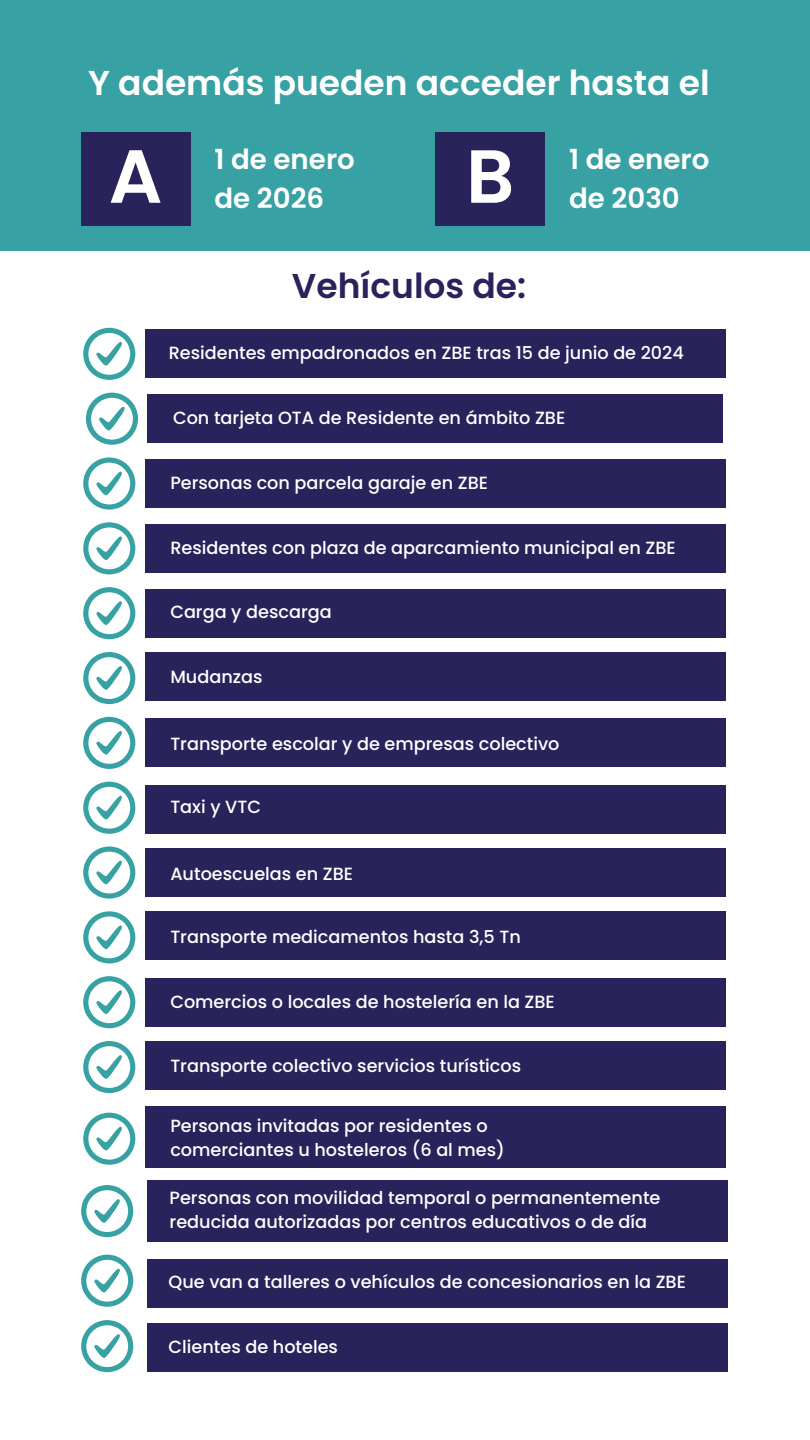
<style>
.page{position:relative;width:810px;height:1440px;background:#fff}
.page>*{position:absolute;margin:0;border:0;box-sizing:border-box;transform-origin:0 0}
.t1{font:600 75.2px "Poppins";color:#fff}
.t2{font:600 34.5px "Poppins";color:#fff}
.t3{font:600 34.5px "Poppins";color:#29235c}
.t4{font:600 27.7px "Poppins";color:#fff}
.t5{font:500 17.7px/24px "Poppins";color:#fff}
</style>
<div class="page">
<svg style="left:83px;top:328px;width:52px;height:52px"></svg>
<div style="left:145px;top:329px;width:581px;height:49px;background:#29235c"></div>
<svg style="left:83px;top:457px;width:52px;height:53px"></svg>
<div style="left:145px;top:459px;width:581px;height:49px;background:#29235c"></div>
<svg style="left:83px;top:522px;width:52px;height:53px"></svg>
<div style="left:145px;top:524px;width:581px;height:49px;background:#29235c"></div>
<svg style="left:83px;top:587px;width:52px;height:52px"></svg>
<div style="left:145px;top:589px;width:581px;height:48px;background:#29235c"></div>
<svg style="left:83px;top:652px;width:52px;height:52px"></svg>
<div style="left:145px;top:652px;width:581px;height:49px;background:#29235c"></div>
<svg style="left:83px;top:717px;width:52px;height:52px"></svg>
<div style="left:145px;top:718px;width:581px;height:49px;background:#29235c"></div>
<svg style="left:83px;top:782px;width:52px;height:52px"></svg>
<div style="left:145px;top:785px;width:581px;height:48px;background:#29235c"></div>
<svg style="left:83px;top:846px;width:52px;height:53px"></svg>
<div style="left:145px;top:848px;width:581px;height:49px;background:#29235c"></div>
<svg style="left:83px;top:911px;width:52px;height:53px"></svg>
<div style="left:145px;top:911px;width:581px;height:49px;background:#29235c"></div>
<svg style="left:83px;top:976px;width:52px;height:52px"></svg>
<div style="left:145px;top:978px;width:581px;height:49px;background:#29235c"></div>
<svg style="left:83px;top:1041px;width:52px;height:52px"></svg>
<div style="left:145px;top:1041px;width:581px;height:49px;background:#29235c"></div>
<svg style="left:83px;top:1113px;width:52px;height:52px"></svg>
<div style="left:145px;top:1106px;width:580px;height:62px;background:#29235c"></div>
<svg style="left:81px;top:1185px;width:52px;height:52px"></svg>
<div style="left:147px;top:1180px;width:581px;height:62px;background:#29235c"></div>
<svg style="left:81px;top:1255px;width:52px;height:52px"></svg>
<div style="left:147px;top:1259px;width:581px;height:48px;background:#29235c"></div>
<svg style="left:81px;top:1320px;width:52px;height:52px"></svg>
<div style="left:147px;top:1323px;width:581px;height:49px;background:#29235c"></div>
<svg style="left:86px;top:393px;width:52px;height:52px"></svg>
<div style="left:147px;top:394px;width:576px;height:49px;background:#29235c"></div>
<div style="left:0;top:0;width:810px;height:250px;background:#38a1a3"></div>
<div style="left:81px;top:132px;width:109px;height:94px;background:#29235c"></div>
<div style="left:436px;top:132px;width:109px;height:94px;background:#29235c"></div>
<h2 class="t2" style="left:88px;top:63px;width:623px">Y además pueden acceder hasta el</h2>
<h1 class="t1" style="left:109px;top:133px;width:55px">A</h1>
<h3 class="t4" style="left:215px;top:144px;width:142px">1 de enero</h3>
<h3 class="t4" style="left:215px;top:182px;width:111px">de 2026</h3>
<h1 class="t1" style="left:466px;top:133px;width:50px">B</h1>
<h3 class="t4" style="left:569px;top:144px;width:142px">1 de enero</h3>
<h3 class="t4" style="left:569px;top:182px;width:112px">de 2030</h3>
<h2 class="t3" style="left:292px;top:266px;width:236px">Vehículos de:</h2>
<p class="t5" style="left:169px;top:341px;width:517px">Residentes empadronados en ZBE tras 15 de junio de 2024</p>
<p class="t5" style="left:173px;top:406px;width:394px">Con tarjeta OTA de Residente en ámbito ZBE</p>
<p class="t5" style="left:170px;top:471px;width:319px">Personas con parcela garaje en ZBE</p>
<p class="t5" style="left:170px;top:536px;width:507px">Residentes con plaza de aparcamiento municipal en ZBE</p>
<p class="t5" style="left:170px;top:600px;width:163px">Carga y descarga</p>
<p class="t5" style="left:170px;top:665px;width:94px">Mudanzas</p>
<p class="t5" style="left:170px;top:732px;width:391px">Transporte escolar y de empresas colectivo</p>
<p class="t5" style="left:170px;top:795px;width:92px">Taxi y VTC</p>
<p class="t5" style="left:170px;top:861px;width:184px">Autoescuelas en ZBE</p>
<p class="t5" style="left:170px;top:925px;width:352px">Transporte medicamentos hasta 3,5 Tn</p>
<p class="t5" style="left:170px;top:990px;width:386px">Comercios o locales de hostelería en la ZBE</p>
<p class="t5" style="left:170px;top:1054px;width:352px">Transporte colectivo servicios turísticos</p>
<p class="t5" style="left:170px;top:1114px;width:336px">Personas invitadas por residentes o comerciantes u hosteleros (6 al mes)</p>
<p class="t5" style="left:170px;top:1186px;width:492px">Personas con movilidad temporal o permanentemente reducida autorizadas por centros educativos o de día</p>
<p class="t5" style="left:169px;top:1270px;width:519px">Que van a talleres o vehículos de concesionarios en la ZBE</p>
<p class="t5" style="left:169px;top:1334px;width:171px">Clientes de hoteles</p>
</div>
